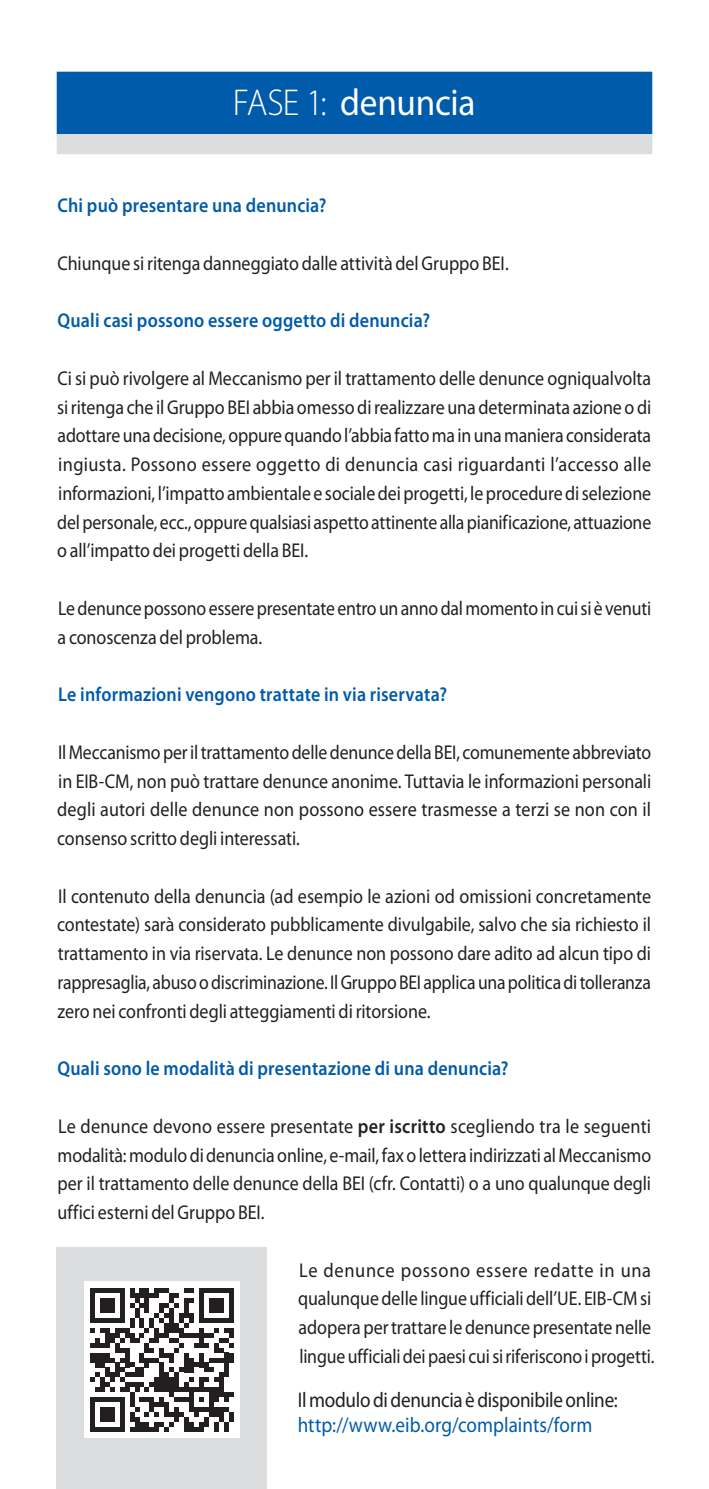
<style>
.page{position:relative;width:709px;height:1489px;background:#fff}
.page>*{position:absolute;margin:0;border:0;box-sizing:border-box;transform-origin:0 0}
.SECTOR_TITLES_bleu{font:37.5px "Myriad Pro";letter-spacing:-.01em;color:#fff;scale:.94 1}
.Texte_Lettrine{font:21.25px/25.5px "Myriad Pro";letter-spacing:-.015em;color:#231f20;scale:.9 1}
.Texte_Lettrine-2{font:20px/28.8px "Myriad Pro";letter-spacing:-.005em;color:#231f20;text-align:justify;scale:.9 1}
.Texte_Lettrine-3{font:20px/28.8px "Myriad Pro";letter-spacing:-.005em;color:#231f20;scale:.89 1}
.Texte_Lettrine-4{font:20px/28.8px "Myriad Pro";letter-spacing:-.005em;color:#231f20;text-align:justify;scale:.91 1}
.Texte_Lettrine-5{font:20px/28.8px "Myriad Pro";letter-spacing:-.005em;color:#231f20;scale:.92 1}
.Texte_courant{font:600 20px "Myriad Pro";letter-spacing:.01em;color:#015bab;scale:.9 1}
.s1{font-weight:300}
.s2{font-weight:600}
.s3{color:#015bab}
</style>
<div class="page">
<div style="left:57px;top:1247px;width:210px;height:241px;background:#dcdddf"></div>
<div style="left:57px;top:72px;width:595px;height:62px;background:#015bab"></div>
<div style="left:57px;top:134px;width:595px;height:20px;background:#dcdddf"></div>
<div style="left:84px;top:1281px;width:156px;height:157px;background:#fff"></div>
<svg style="left:90px;top:1288px;width:144px;height:143px"></svg>
<div style="left:229px;top:1411px;width:5px;height:10px;background:#231f20"></div>
<p class="SECTOR_TITLES_bleu" style="left:233px;top:82px;width:260px"><span class="s1">FASE 1:</span> denuncia</p>
<p class="Texte_courant" style="left:58px;top:194px;width:300px">Chi può presentare una denuncia?</p>
<p class="Texte_Lettrine-2" style="left:58px;top:249px;width:503px">Chiunque si ritenga danneggiato dalle attività del Gruppo BEI.</p>
<p class="Texte_courant" style="left:58px;top:309px;width:415px">Quali casi possono essere oggetto di denuncia?</p>
<p class="Texte_Lettrine-2" style="left:57px;top:364px;width:661px">Ci si può rivolgere al Meccanismo per il trattamento delle denunce ogniqualvolta si ritenga che il Gruppo BEI abbia omesso di realizzare una determinata azione o di adottare una decisione, oppure quando l’abbia fatto ma in una maniera considerata ingiusta. Possono essere oggetto di denuncia casi riguardanti l’accesso alle informazioni, l’impatto ambientale e sociale dei progetti, le procedure di selezione del personale, ecc., oppure qualsiasi aspetto attinente alla pianificazione, attuazione o all’impatto dei progetti della BEI.</p>
<p class="Texte_Lettrine-3" style="left:58px;top:594px;width:668px">Le denunce possono essere presentate entro un anno dal momento in cui si è venuti a conoscenza del problema.</p>
<p class="Texte_courant" style="left:58px;top:683px;width:433px">Le informazioni vengono trattate in via riservata?</p>
<p class="Texte_Lettrine-3" style="left:57px;top:738px;width:669px;text-align:justify">Il Meccanismo per il trattamento delle denunce della BEI, comunemente abbreviato in EIB-CM, non può trattare denunce anonime. Tuttavia le informazioni personali degli autori delle denunce non possono essere trasmesse a terzi se non con il consenso scritto degli interessati.</p>
<p class="Texte_Lettrine-2" style="left:57px;top:882px;width:661px">Il contenuto della denuncia (ad esempio le azioni od omissioni concretamente contestate) sarà considerato pubblicamente divulgabile, salvo che sia richiesto il trattamento in via riservata. Le denunce non possono dare adito ad alcun tipo di rappresaglia, abuso o discriminazione. Il Gruppo BEI applica una politica di tolleranza zero nei confronti degli atteggiamenti di ritorsione.</p>
<p class="Texte_courant" style="left:58px;top:1057px;width:502px">Quali sono le modalità di presentazione di una denuncia?</p>
<p class="Texte_Lettrine-4" style="left:58px;top:1112px;width:654px">Le denunce devono essere presentate <span class="s2">per iscritto</span> scegliendo tra le seguenti modalità: modulo di denuncia online, e-mail, fax o lettera indirizzati al Meccanismo per il trattamento delle denunce della BEI (cfr. Contatti) o a uno qualunque degli uffici esterni del Gruppo BEI.</p>
<p class="Texte_Lettrine-5" style="left:298px;top:1255px;width:389px">Le denunce possono essere redatte in una qualunque delle lingue ufficiali dell’UE. EIB-CM si adopera per trattare le denunce presentate nelle lingue ufficiali dei paesi cui si riferiscono i progetti.</p>
<p class="Texte_Lettrine" style="left:298px;top:1387px;width:357px">Il modulo di denuncia è disponibile online: <span class="s3">http://www.eib.org/complaints/form</span></p>
</div>
